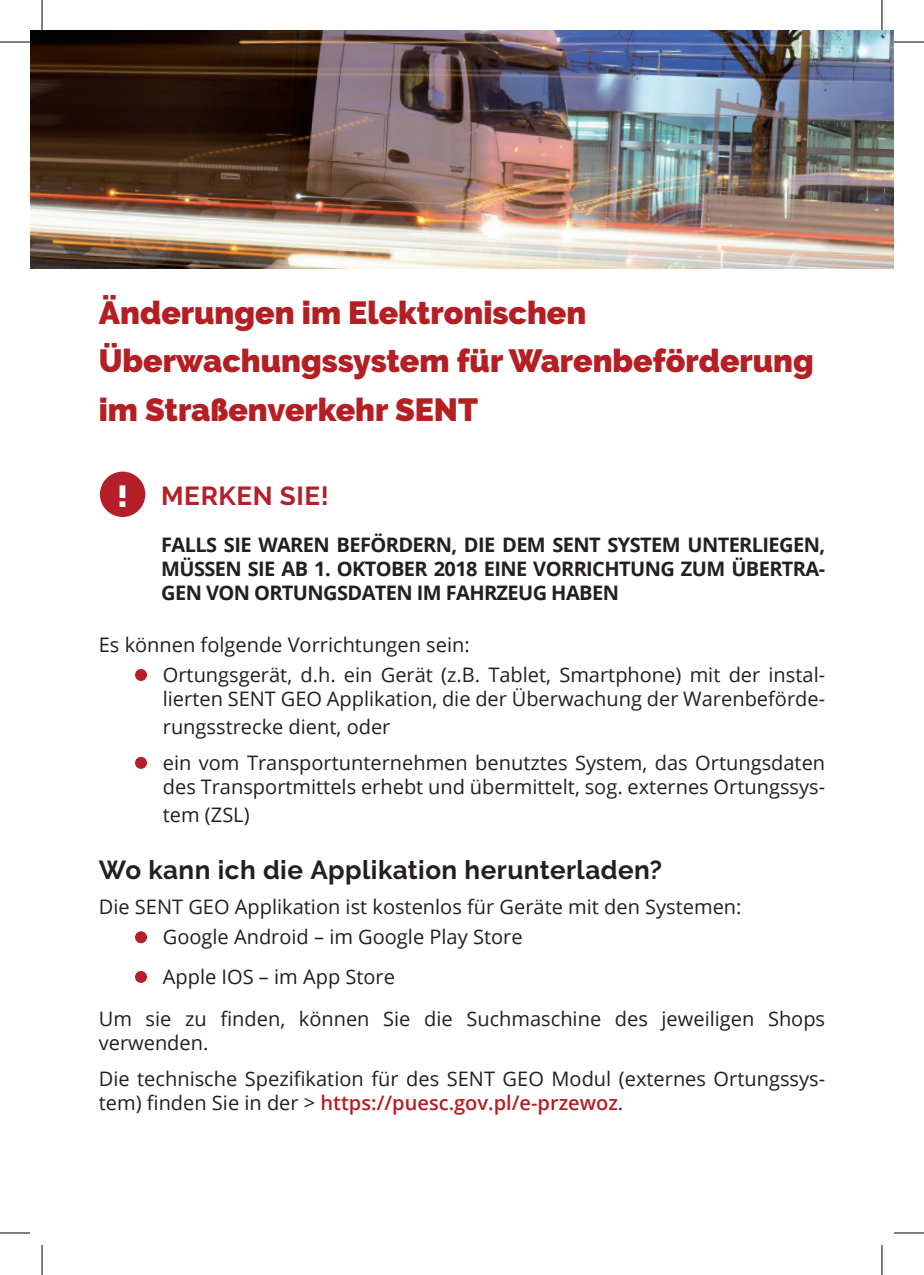
<style>
.page{position:relative;width:924px;height:1275px;background:#fff}
.page>*{position:absolute;margin:0;border:0;box-sizing:border-box;transform-origin:0 0}
.t1{font:900 32px/48px "Raleway";color:#b31f23}
.t2{font:900 30px "Raleway";color:#fff}
.t3{font:700 26px "Raleway";letter-spacing:.02em;color:#231f20}
.t4{font:700 26px "Raleway";letter-spacing:.02em;color:#b41f29}
.t5{font:20px/24px "Open Sans";color:#231f20;text-align:right}
.t6{font:700 20px/24px "Open Sans";letter-spacing:-.03em;color:#231f20;text-align:justify}
.t7{font:600 20px "Open Sans";color:#b31f23}
.s1{font-size:24px}
.s2{font-weight:400;color:#231f20}
</style>
<div class="page">
<div style="left:100px;top:471px;width:45px;height:46px;background:#b41f29;border-radius:50%"></div>
<img style="left:31px;top:31px;width:861px;height:238px">
<div style="left:135px;top:669px;width:12px;height:12px;background:#b41f29;border-radius:50%"></div>
<div style="left:135px;top:757px;width:12px;height:12px;background:#b41f29;border-radius:50%"></div>
<div style="left:135px;top:931px;width:12px;height:12px;background:#b41f29;border-radius:50%"></div>
<div style="left:135px;top:971px;width:12px;height:12px;background:#b41f29;border-radius:50%"></div>
<hr style="left:0;top:42px;width:30px;height:1px;background:#000">
<hr style="left:893px;top:42px;width:30px;height:1px;background:#000">
<hr style="left:0;top:1232px;width:30px;height:1px;background:#000">
<hr style="left:893px;top:1232px;width:30px;height:1px;background:#000">
<hr style="left:42px;top:0;width:1px;height:30px;background:#000">
<hr style="left:42px;top:1245px;width:1px;height:30px;background:#000">
<hr style="left:881px;top:0;width:1px;height:30px;background:#000">
<hr style="left:881px;top:1245px;width:1px;height:30px;background:#000">
<h1 class="t1" style="left:99px;top:289px;width:716px">Änderungen im Elektronischen<br>Überwachungssystem für Warenbeförderung im Straßenverkehr SENT</h1>
<h2 class="t2" style="left:117px;top:479px;width:12px">!</h2>
<h3 class="t4" style="left:161px;top:481px;width:169px">MERKEN SIE!</h3>
<p class="t6" style="left:161px;top:532px;width:665px">FALLS SIE WAREN BEFÖRDERN, DIE DEM SENT SYSTEM UNTERLIEGEN, MÜSSEN SIE AB 1. OKTOBER 2018 EINE VORRICHTUNG ZUM ÜBERTRA-GEN VON ORTUNGSDATEN IM FAHRZEUG HABEN</p>
<p class="t5" style="left:99px;top:632px;width:372px">Es können folgende Vorrichtungen sein:</p>
<p class="t5" style="left:137px;top:662px;width:689px"><span class="s1">•</span> Ortungsgerät, d.h. ein Gerät (z.B. Tablet, Smartphone) mit der instal&shy;lierten SENT GEO Applikation, die der Überwachung der Warenbeförde-</p>
<p class="t5" style="left:163px;top:714px;width:229px">rungsstrecke dient, oder</p>
<p class="t5" style="left:137px;top:750px;width:689px"><span class="s1">•</span> ein vom Transportunternehmen benutztes System, das Ortungsdaten des Transportmittels erhebt und übermittelt, sog. externes Ortungssys-</p>
<p class="t5" style="left:163px;top:802px;width:88px">tem (ZSL)</p>
<h3 class="t3" style="left:99px;top:855px;width:564px">Wo kann ich die Applikation herunterladen?</h3>
<p class="t5" style="left:99px;top:894px;width:644px">Die SENT GEO Applikation ist kostenlos für Geräte mit den Systemen:</p>
<p class="t5" style="left:137px;top:924px;width:387px"><span class="s1">•</span> Google Android – im Google Play Store</p>
<p class="t5" style="left:99px;top:955px;width:727px;line-height:42px;text-align:left;text-indent:38px"><span class="s1">•</span> Apple IOS – im App Store<br>Um sie zu finden, können Sie die Suchmaschine des jeweiligen Shops</p>
<p class="t5" style="left:99px;top:1024px;width:727px;line-height:36px;text-align:left">verwenden.<br>Die technische Spezifikation für des SENT GEO Modul (externes Ortungssys-</p>
<p class="t7" style="left:99px;top:1089px;width:525px"><span class="s2">tem) finden Sie in der &gt;</span> https://puesc.gov.pl/e-przewoz<span class="s2">.</span></p>
</div>
